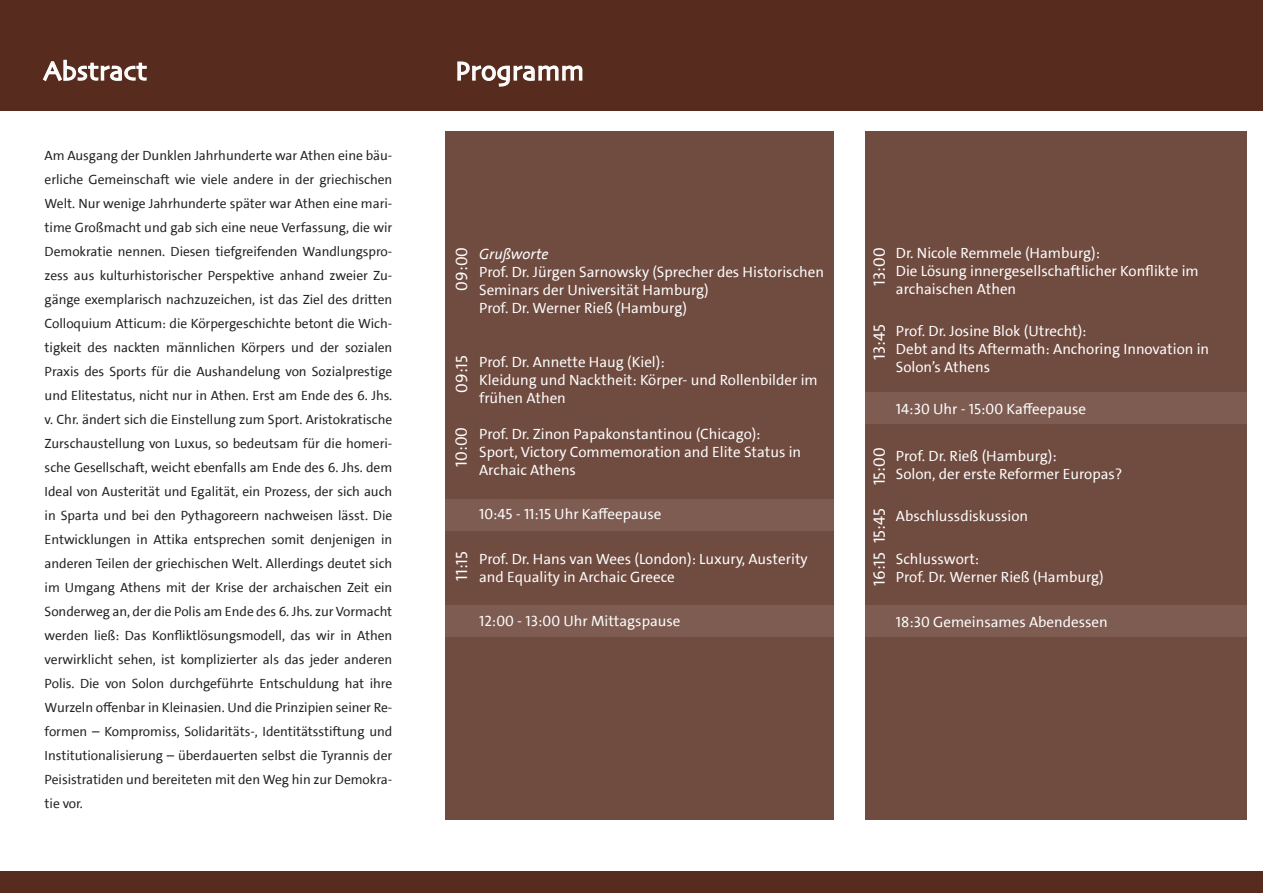
<style>
.page{position:relative;width:1263px;height:893px;background:#fff}
.page>*{position:absolute;margin:0;border:0;box-sizing:border-box;transform-origin:0 0}
.t1{font:27px "Skia";letter-spacing:.015em;color:#fff}
.t2{font:16.5px "The Sans UHH";color:#fff}
.t3{font:15px/18px "The Sans UHH";color:#fff}
.t4{font:italic 15px "The Sans UHH";color:#fff}
.t5{font:13.5px/24px "The Sans UHH";letter-spacing:-.005em;color:#231f20;text-align:justify}
</style>
<div class="page">
<div style="left:445px;top:131px;width:388px;height:689px;background:#704b3f"></div>
<div style="left:865px;top:131px;width:381px;height:689px;background:#704b3f"></div>
<div style="left:0;top:0;width:1263px;height:111px;background:#572b1d"></div>
<svg style="left:43px;top:59px;width:104px;height:23px"></svg>
<svg style="left:457px;top:61px;width:126px;height:26px"></svg>
<div style="left:0;top:872px;width:1263px;height:21px;background:#572b1d"></div>
<div style="left:445px;top:499px;width:388px;height:32px;background:#7e5c51"></div>
<div style="left:445px;top:605px;width:388px;height:32px;background:#7e5c51"></div>
<div style="left:865px;top:392px;width:382px;height:32px;background:#7e5c51"></div>
<div style="left:865px;top:605px;width:382px;height:32px;background:#7e5c51"></div>
<p class="t1" style="left:44px;top:55px;width:105px">Abstract</p>
<p class="t1" style="left:455px;top:55px;width:130px">Programm</p>
<p class="t5" style="left:45px;top:143px;width:349px">Am Ausgang der Dunklen Jahrhunderte war Athen eine bäu&shy;erliche Gemeinschaft wie viele andere in der griechischen Welt. Nur wenige Jahrhunderte später war Athen eine mari&shy;time Großmacht und gab sich eine neue Verfassung, die wir Demokratie nennen. Diesen tiefgreifenden Wandlungspro&shy;zess aus kulturhistorischer Perspektive anhand zweier Zu&shy;gänge exemplarisch nachzuzeichen, ist das Ziel des dritten Colloquium Atticum: die Körpergeschichte betont die Wich&shy;tigkeit des nackten männlichen Körpers und der sozialen Praxis des Sports für die Aushandelung von Sozialprestige und Elitestatus, nicht nur in Athen. Erst am Ende des 6. Jhs. v. Chr. ändert sich die Einstellung zum Sport. Aristokratische Zurschaustellung von Luxus, so bedeutsam für die homeri&shy;sche Gesellschaft, weicht ebenfalls am Ende des 6. Jhs. dem Ideal von Austerität und Egalität, ein Prozess, der sich auch in Sparta und bei den Pythagoreern nachweisen lässt. Die Entwicklungen in Attika entsprechen somit denjenigen in anderen Teilen der griechischen Welt. Allerdings deutet sich im Umgang Athens mit der Krise der archaischen Zeit ein Sonderweg an, der die Polis am Ende des 6. Jhs. zur Vormacht werden ließ: Das Konfliktlösungsmodell, das wir in Athen verwirklicht sehen, ist komplizierter als das jeder anderen Polis. Die von Solon durchgeführte Entschuldung hat ihre Wurzeln offenbar in Kleinasien. Und die Prinzipien seiner Re&shy;formen – Kompromiss, Solidaritäts-, Identitätsstiftung und Institutionalisierung – überdauerten selbst die Tyrannis der Peisistratiden und bereiteten mit den Weg hin zur Demokra&shy;tie vor.</p>
<p class="t2" style="left:451px;top:291px;width:45px;rotate:-90deg">09:00</p>
<p class="t2" style="left:451px;top:393px;width:39px;rotate:-90deg">09:15</p>
<p class="t2" style="left:450px;top:467px;width:41px;rotate:-90deg">10:00</p>
<p class="t2" style="left:451px;top:581px;width:31px;rotate:-90deg">11:15</p>
<p class="t4" style="left:479px;top:244px;width:71px">Grußworte</p>
<p class="t3" style="left:479px;top:263px;width:346px">Prof. Dr. Jürgen Sarnowsky (Sprecher des Historischen<br>Seminars der Universität Hamburg)</p>
<p class="t3" style="left:479px;top:299px;width:209px">Prof. Dr. Werner Rieß (Hamburg)</p>
<p class="t3" style="left:479px;top:353px;width:187px">Prof. Dr. Annette Haug (Kiel):</p>
<p class="t3" style="left:479px;top:371px;width:340px">Kleidung und Nacktheit: Körper- und Rollenbilder im frühen Athen</p>
<p class="t3" style="left:479px;top:425px;width:283px">Prof. Dr. Zinon Papakonstantinou (Chicago):</p>
<p class="t3" style="left:479px;top:443px;width:324px">Sport, Victory Commemoration and Elite Status in<br>Archaic Athens</p>
<p class="t3" style="left:479px;top:505px;width:184px">10:45 - 11:15 Uhr Kaffeepause</p>
<p class="t3" style="left:479px;top:550px;width:330px">Prof. Dr. Hans van Wees (London): Luxury, Austerity and Equality in Archaic Greece</p>
<p class="t3" style="left:479px;top:612px;width:203px">12:00 - 13:00 Uhr Mittagspause</p>
<p class="t2" style="left:868px;top:286px;width:40px;rotate:-90deg">13:00</p>
<p class="t2" style="left:868px;top:360px;width:37px;rotate:-90deg">13:45</p>
<p class="t2" style="left:868px;top:485px;width:39px;rotate:-90deg">15:00</p>
<p class="t2" style="left:868px;top:543px;width:36px;rotate:-90deg">15:45</p>
<p class="t2" style="left:868px;top:586px;width:35px;rotate:-90deg">16:15</p>
<p class="t3" style="left:896px;top:244px;width:206px">Dr. Nicole Remmele (Hamburg):</p>
<p class="t3" style="left:896px;top:262px;width:304px">Die Lösung innergesellschaftlicher Konflikte im archaischen Athen</p>
<p class="t3" style="left:896px;top:322px;width:192px">Prof. Dr. Josine Blok (Utrecht):</p>
<p class="t3" style="left:896px;top:340px;width:315px">Debt and Its Aftermath: Anchoring Innovation in<br>Solon’s Athens</p>
<p class="t3" style="left:896px;top:400px;width:192px">14:30 Uhr - 15:00 Kaffeepause</p>
<p class="t3" style="left:896px;top:447px;width:162px">Prof. Dr. Rieß (Hamburg):</p>
<p class="t3" style="left:896px;top:465px;width:228px">Solon, der erste Reformer Europas?</p>
<p class="t3" style="left:896px;top:507px;width:134px">Abschlussdiskussion</p>
<p class="t3" style="left:896px;top:550px;width:85px">Schlusswort:</p>
<p class="t3" style="left:896px;top:568px;width:209px">Prof. Dr. Werner Rieß (Hamburg)</p>
<p class="t3" style="left:896px;top:613px;width:214px">18:30 Gemeinsames Abendessen</p>
</div>
